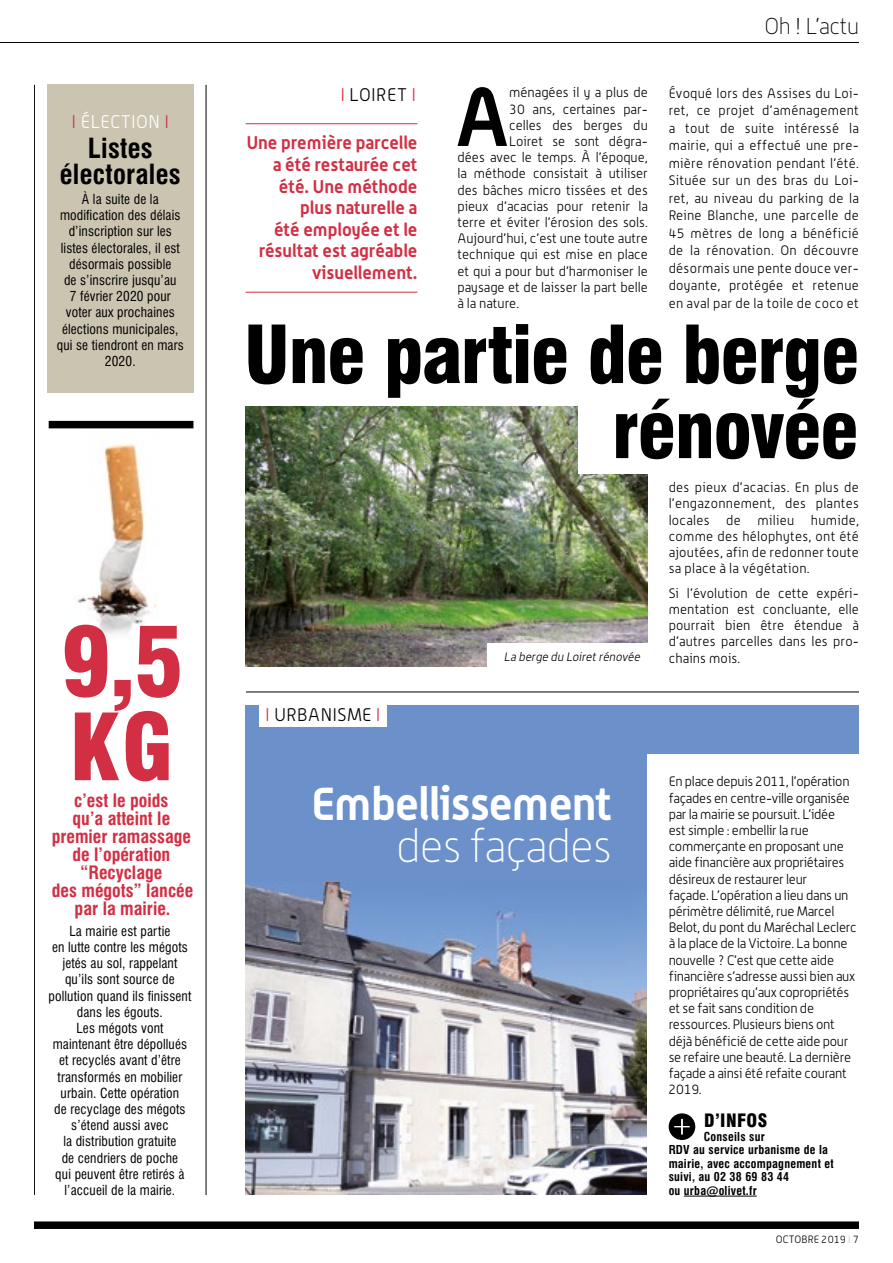
<style>
.page{position:relative;width:893px;height:1263px;background:#fff}
.page>*{position:absolute;margin:0;border:0;box-sizing:border-box;transform-origin:0 0}
.t1{font:900 condensed 94.5px "Swiss 721 BT";color:#d22f44}
.t2{font:900 condensed 90px "Swiss 721 BT";color:#d22f44}
.t3{font:700 81.75px "Alwyn";color:#000}
.t4{font:900 condensed 77.85px "Swiss 721 BT";letter-spacing:-.02em;color:#000}
.t5{font:700 45.45px "Alwyn";letter-spacing:-.02em;color:#fff}
.t6{font:100 45.45px "Alwyn";letter-spacing:-.02em;color:#fff}
.t7{font:700 condensed 27px/25.5px "Swiss 721 BT";letter-spacing:.01em;color:#000;text-align:center}
.t8{font:100 22.5px "Alwyn";letter-spacing:-.02em;color:#000}
.t9{font:700 18px/21.6px "Alwyn";color:#d22f44;text-align:right}
.t10{font:700 condensed 18px/18px "Swiss 721 BT";color:#d22f44;text-align:center}
.t11{font:300 18px "Alwyn";letter-spacing:.035em;color:#000}
.t12{font:300 18px "Alwyn";letter-spacing:.035em;color:#fff}
.t13{font:900 condensed 18px "Swiss 721 BT";letter-spacing:.02em;color:#000}
.t14{font:300 13.5px/16.2px "Alwyn";letter-spacing:-.02em;color:#000;text-align:justify}
.t15{font:condensed 13.5px/16.2px "Swiss 721 BT";letter-spacing:.01em;color:#000;text-align:center}
.t16{font:300 13.5px "Alwyn";color:#000}
.t17{font:700 condensed 12px/13.5px "Swiss 721 BT";letter-spacing:.02em;color:#000}
.t18{font:italic 300 12px "Alwyn";color:#000}
.t19{font:300 10.5px "Alwyn";letter-spacing:.015em;color:#000}
.s1{color:#d22f44}
.s2{color:#cbc4b0}
</style>
<div class="page">
<hr style="left:0;top:42px;width:859px;height:1px;background:#000">
<img style="left:246px;top:406px;width:401px;height:260px">
<div style="left:246px;top:706px;width:421px;height:489px;background:#6b90ca"></div>
<img style="left:246px;top:882px;width:401px;height:313px">
<div style="left:647px;top:706px;width:212px;height:489px;background:#6b90ca"></div>
<hr style="left:246px;top:123px;width:171px;height:1px;background:#d22f44">
<hr style="left:246px;top:292px;width:171px;height:1px;background:#d22f44">
<div style="left:34px;top:1221px;width:825px;height:8px;background:#000"></div>
<hr style="left:206px;top:85px;width:1px;height:1110px;background:#000">
<div style="left:47px;top:85px;width:146px;height:308px;background:#cbc4b0"></div>
<hr style="left:34px;top:85px;width:1px;height:1110px;background:#000">
<div style="left:488px;top:643px;width:160px;height:27px;background:#fff"></div>
<div style="left:578px;top:369px;width:302px;height:105px;background:#fff"></div>
<hr style="left:246px;top:692px;width:613px;height:1px;background:#000">
<img style="left:77px;top:444px;width:80px;height:191px">
<div style="left:49px;top:421px;width:144px;height:7px;background:#000"></div>
<div style="left:259px;top:703px;width:128px;height:23px;background:#fff"></div>
<div style="left:647px;top:754px;width:224px;height:460px;background:#fff"></div>
<hr style="left:684px;top:1195px;width:73px;height:1px;background:#000">
<div style="left:669px;top:1113px;width:26px;height:27px;background:#000;border-radius:50%"></div>
<svg style="left:674px;top:1119px;width:16px;height:15px"></svg>
<h3 class="t12" style="left:72px;top:112px;width:98px"><span class="s1">I</span> ÉLECTION <span class="s1">I</span></h3>
<h3 class="t7" style="left:60px;top:136px;width:122px">Listes électorales</h3>
<p class="t15" style="left:57px;top:191px;width:129px">À la suite de la modification des délais d’inscription sur les listes électorales, il est désormais possible<br>de s’inscrire jusqu’au<br>7 février 2020 pour voter aux prochaines élections municipales, qui se tiendront en mars<br>2020.</p>
<h1 class="t1" style="left:61px;top:605px;width:124px">9,5</h1>
<h2 class="t2" style="left:69px;top:693px;width:106px">KG</h2>
<h3 class="t10" style="left:52px;top:791px;width:143px">c’est le poids<br>qu’a atteint le premier ramassage de l’opération “Recyclage<br>des mégots” lancée par la mairie.</h3>
<p class="t15" style="left:49px;top:923px;width:144px">La mairie est partie<br>en lutte contre les mégots jetés au sol, rappelant qu’ils sont source de pollution quand ils finissent dans les égouts.<br>Les mégots vont maintenant être dépollués et recyclés avant d’être transformés en mobilier urbain. Cette opération<br>de recyclage des mégots s’étend aussi avec<br>la distribution gratuite<br>de cendriers de poche<br>qui peuvent être retirés à l’accueil de la mairie.</p>
<h3 class="t11" style="left:341px;top:84px;width:77px"><span class="s1">I</span> LOIRET <span class="s1">I</span></h3>
<h3 class="t9" style="left:247px;top:132px;width:172px">Une première parcelle a été restaurée cet été. Une méthode plus naturelle a<br>été employée et le résultat est agréable visuellement.</h3>
<h3 class="t3" style="left:456px;top:66px;width:54px">A</h3>
<p class="t16" style="left:509px;top:85px;width:140px">ménagées il y a plus de</p>
<p class="t16" style="left:509px;top:101px;width:140px">30 ans, certaines par-</p>
<p class="t16" style="left:509px;top:117px;width:140px">celles des berges du</p>
<p class="t16" style="left:509px;top:133px;width:140px">Loiret se sont dégra-</p>
<p class="t16" style="left:458px;top:150px;width:192px">dées avec le temps. À l’époque,</p>
<p class="t16" style="left:458px;top:166px;width:192px">la méthode consistait à utiliser</p>
<p class="t16" style="left:458px;top:182px;width:192px">des bâches micro tissées et des</p>
<p class="t16" style="left:458px;top:198px;width:192px">pieux d’acacias pour retenir la</p>
<p class="t16" style="left:458px;top:214px;width:192px">terre et éviter l’érosion des sols.</p>
<p class="t16" style="left:458px;top:231px;width:192px">Aujourd’hui, c’est une toute autre</p>
<p class="t16" style="left:458px;top:247px;width:192px">technique qui est mise en place</p>
<p class="t16" style="left:458px;top:263px;width:192px">et qui a pour but d’harmoniser le</p>
<p class="t16" style="left:458px;top:279px;width:192px">paysage et de laisser la part belle</p>
<p class="t16" style="left:458px;top:295px;width:63px">à la nature.</p>
<h3 class="t8" style="left:764px;top:14px;width:96px">Oh ! L’actu</h3>
<p class="t14" style="left:669px;top:84px;width:192px;line-height:17.5px">Évoqué lors des Assises du Loi&shy;ret, ce projet d’aménagement a tout de suite intéressé la mairie, qui a effectué une pre&shy;mière rénovation pendant l’été.<br>Située sur un des bras du Loi&shy;ret, au niveau du parking de la Reine Blanche, une parcelle de 45 mètres de long a bénéficié de la rénovation. On découvre désormais une pente douce ver&shy;doyante, protégée et retenue en aval par de la toile de coco et</p>
<h3 class="t4" style="left:244px;top:308px;width:618px">Une partie de berge</h3>
<h3 class="t4" style="left:612px;top:383px;width:248px">rénovée</h3>
<p class="t14" style="left:669px;top:479px;width:192px">des pieux d’acacias. En plus de l’engazonnement, des plantes locales de milieu humide, comme des hélophytes, ont été ajoutées, afin de redonner toute sa place à la végétation.</p>
<p class="t14" style="left:669px;top:585px;width:192px">Si l’évolution de cette expéri&shy;mentation est concluante, elle pourrait bien être étendue à d’autres parcelles dans les pro&shy;chains mois.</p>
<p class="t18" style="left:504px;top:650px;width:140px">La berge du Loiretrénovée</p>
<h3 class="t11" style="left:266px;top:704px;width:116px"><span class="s1">I</span> URBANISME <span class="s1">I</span></h3>
<h3 class="t5" style="left:311px;top:775px;width:302px">Embellissement</h3>
<h3 class="t6" style="left:396px;top:820px;width:218px">des façades</h3>
<p class="t14" style="left:669px;top:773px;width:189px;text-align:left">En place depuis 2011, l’opération façades en centre-ville organisée par la mairie se poursuit. L’idée<br>est simple : embellir la rue commerçante en proposant une aide financière aux propriétaires désireux de restaurer leur<br>façade. L’opération a lieu dans un périmètre délimité, rue Marcel<br>Belot, du pont du Maréchal Leclerc à la place de la Victoire. La bonne nouvelle ? C’est que cette aide financière s’adresse aussi bien aux propriétaires qu’aux copropriétés et se fait sans condition de ressources. Plusieurs biens ont déjà bénéficié de cette aide pour se refaire une beauté. La dernière façade a ainsi été refaite courant<br>2019.</p>
<h3 class="t13" style="left:704px;top:1110px;width:65px">D’INFOS</h3>
<p class="t17" style="left:669px;top:1130px;width:166px;text-indent:35px">Conseils sur<br>RDV au service urbanisme de la mairie, avec accompagnement et suivi, au 02 38 69 83 44<br>ou urba@olivet.fr</p>
<p class="t19" style="left:776px;top:1233px;width:85px">OCTOBRE 2019 <span class="s2">I</span> 7</p>
</div>
